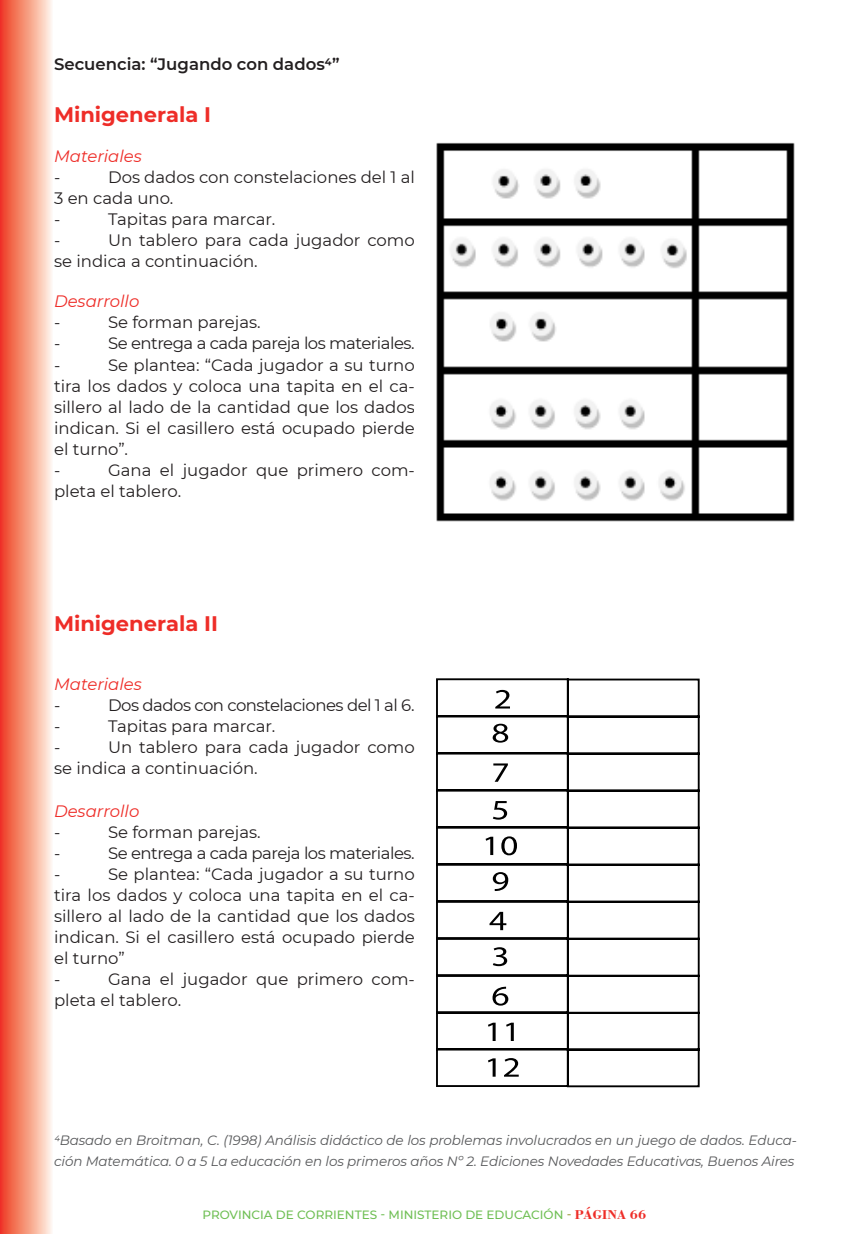
<style>
.page{position:relative;width:851px;height:1234px;background:#fff}
.page>*{position:absolute;margin:0;border:0;box-sizing:border-box;transform-origin:0 0}
.FRASES{font:700 21px "Montserrat";color:#ee2d28}
.FRASES-2{font:16.5px/21px "Montserrat";color:#231f20}
.FRASES-3{font:16.5px "Montserrat";letter-spacing:-.03em;color:#231f20}
.FRASES-4{font:italic 16.5px "Montserrat";color:#ee2d28}
.FRASES-5{font:600 16.5px "Montserrat";color:#231f20}
.FRASES-6{font:italic 13.5px/21px "Montserrat";letter-spacing:-.01em;color:#57585a}
.t1{font:500 12px "Montserrat";color:#6fbf54}
.s1{color:#9b993b}
.s2{font-family:"Bodoni BT";font-weight:700;font-size:13.5px;color:#ee2d28}
</style>
<div class="page">
<div style="left:0;top:0;width:53px;height:1233px;background:linear-gradient(to right,#ee3b1c,#fff8e8)"></div>
<img style="left:436px;top:142px;width:359px;height:380px">
<svg style="left:436px;top:678px;width:264px;height:409px"></svg>
<p class="FRASES-5" style="left:54px;top:52px;width:287px">Secuencia: “Jugando con dados4”</p>
<p class="FRASES" style="left:54px;top:100px;width:159px">Minigenerala I</p>
<p class="FRASES-4" style="left:54px;top:144px;width:89px">Materiales</p>
<p class="FRASES-2" style="left:54px;top:166px;width:8px">-</p>
<p class="FRASES-2" style="left:54px;top:166px;width:362px;text-indent:54px">Dos dados con constelaciones del 1 al<br>3 en cada uno.</p>
<p class="FRASES-2" style="left:54px;top:208px;width:8px">-</p>
<p class="FRASES-2" style="left:108px;top:208px;width:169px">Tapitas para marcar.</p>
<p class="FRASES-2" style="left:54px;top:229px;width:8px">-</p>
<p class="FRASES-2" style="left:54px;top:229px;width:362px;text-indent:54px">Un tablero para cada jugador como se indica a continuación.</p>
<p class="FRASES-4" style="left:54px;top:290px;width:87px">Desarrollo</p>
<p class="FRASES-2" style="left:54px;top:311px;width:8px">-</p>
<p class="FRASES-2" style="left:108px;top:311px;width:154px">Se forman parejas.</p>
<p class="FRASES-2" style="left:54px;top:332px;width:8px">-</p>
<p class="FRASES-3" style="left:108px;top:332px;width:308px">Se entrega a cada pareja los materiales.</p>
<p class="FRASES-2" style="left:54px;top:353px;width:8px">-</p>
<p class="FRASES-2" style="left:54px;top:353px;width:362px;text-align:justify;text-indent:54px">Se plantea: “Cada jugador a su turno tira los dados y coloca una tapita en el ca&shy;sillero al lado de la cantidad que los dados indican. Si el casillero está ocupado pierde el turno”.</p>
<p class="FRASES-2" style="left:54px;top:458px;width:8px">-</p>
<p class="FRASES-2" style="left:54px;top:458px;width:362px;text-indent:54px">Gana el jugador que primero com&shy;pleta el tablero.</p>
<p class="FRASES" style="left:54px;top:608px;width:165px">Minigenerala II</p>
<p class="FRASES-4" style="left:54px;top:673px;width:89px">Materiales</p>
<p class="FRASES-2" style="left:54px;top:694px;width:8px">-</p>
<p class="FRASES-3" style="left:108px;top:694px;width:308px">Dos dados con constelaciones del 1 al 6.</p>
<p class="FRASES-2" style="left:54px;top:715px;width:8px">-</p>
<p class="FRASES-2" style="left:108px;top:715px;width:169px">Tapitas para marcar.</p>
<p class="FRASES-2" style="left:54px;top:736px;width:8px">-</p>
<p class="FRASES-2" style="left:54px;top:736px;width:362px;text-indent:54px">Un tablero para cada jugador como se indica a continuación.</p>
<p class="FRASES-4" style="left:54px;top:799px;width:87px">Desarrollo</p>
<p class="FRASES-2" style="left:108px;top:820px;width:154px">Se forman parejas.</p>
<p class="FRASES-3" style="left:108px;top:841px;width:308px">Se entrega a cada pareja los materiales.</p>
<p class="FRASES-2" style="left:54px;top:862px;width:362px;text-align:justify;text-indent:54px">Se plantea: “Cada jugador a su turno tira los dados y coloca una tapita en el ca&shy;sillero al lado de la cantidad que los dados indican. Si el casillero está ocupado pierde el turno”</p>
<p class="FRASES-2" style="left:54px;top:967px;width:362px;text-indent:54px">Gana el jugador que primero com&shy;pleta el tablero.</p>
<p class="FRASES-6" style="left:54px;top:1128px;width:744px">4Basado en Broitman, C. (1998) Análisis didáctico de los problemas involucrados en un juego de dados. Educa&shy;ción Matemática. 0 a 5 La educación en los primeros años Nº 2. Ediciones Novedades Educativas, Buenos Aires</p>
<p class="t1" style="left:202px;top:1205px;width:445px">PROVINCIA DE CORRIENTES - MINISTERIO DE EDUCACIÓN <span class="s1">-</span> <span class="s2">PÁGINA 66</span></p>
</div>
